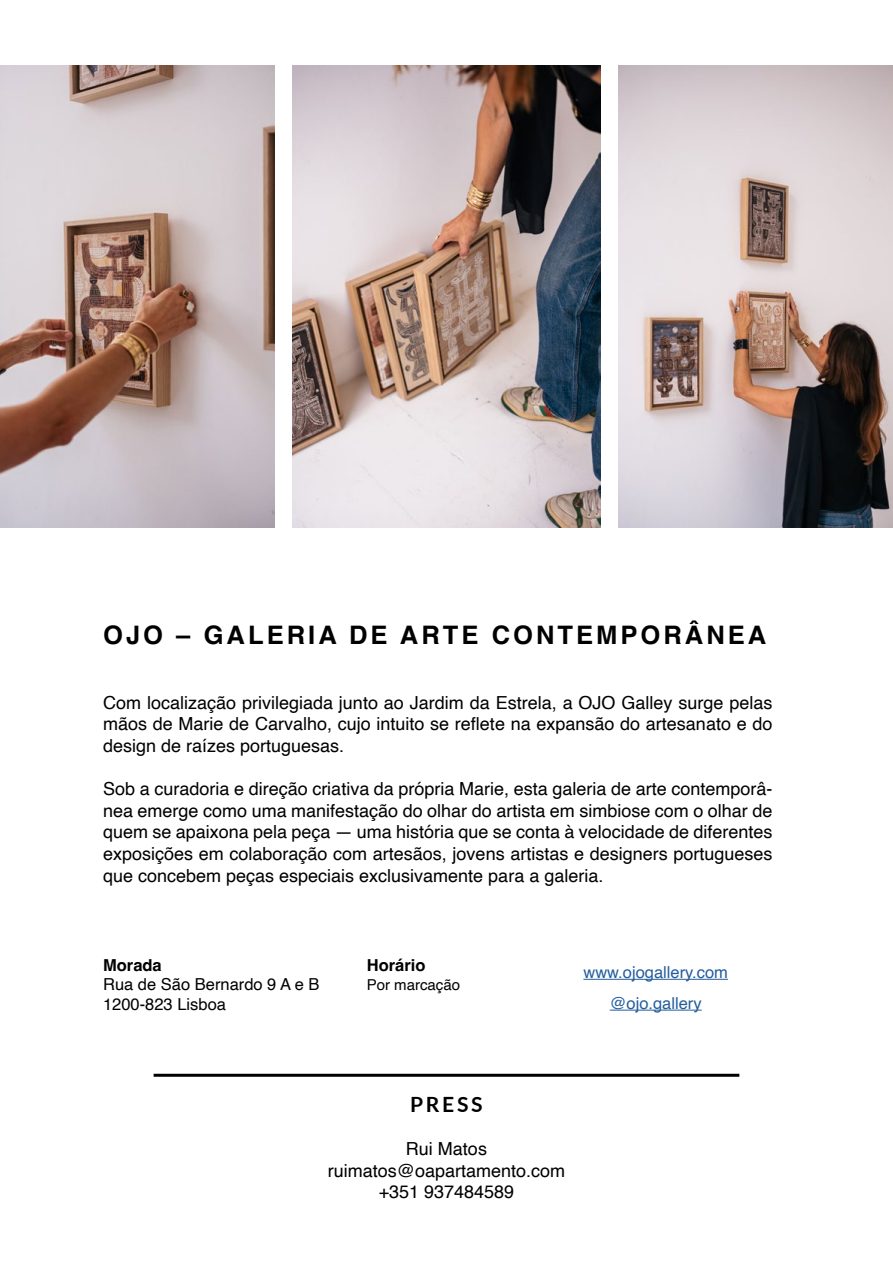
<style>
.page{position:relative;width:893px;height:1263px;background:#fff}
.page>*{position:absolute;margin:0;border:0;box-sizing:border-box;transform-origin:0 0}
.t1{font:700 25.5px "Helvetica";letter-spacing:.12em;color:#000}
.t2{font:700 21px "Lato";letter-spacing:.13em;color:#000}
.t3{font:18px/21.6px "Helvetica";color:#000;text-align:justify}
.t4{font:16.5px/19.5px "Helvetica";color:#000}
.t5{font:16.5px/30.9px "Helvetica";color:#235d9c;text-align:center}
.t6{font:700 16.5px "Helvetica";color:#000}
.t7{font:15px "Helvetica";color:#000}
</style>
<div class="page">
<img style="left:0;top:66px;width:274px;height:461px">
<img style="left:293px;top:66px;width:307px;height:461px">
<img style="left:619px;top:66px;width:274px;height:461px">
<hr style="left:583px;top:979px;width:145px;height:1px;background:#235d9c">
<hr style="left:610px;top:1010px;width:92px;height:1px;background:#235d9c">
<hr style="left:154px;top:1074px;width:585px;height:3px;background:#000">
<h1 class="t1" style="left:103px;top:619px;width:665px">OJO – GALERIA DE ARTE CONTEMPORÂNEA</h1>
<p class="t3" style="left:103px;top:692px;width:671px">Com localização privilegiada junto ao Jardim da Estrela, a OJO Galley surge pelas mãos de Marie de Carvalho, cujo intuito se reflete na expansão do artesanato e do design de raízes portuguesas.</p>
<p class="t3" style="left:103px;top:778px;width:671px">Sob a curadoria e direção criativa da própria Marie, esta galeria de arte contemporâ&shy;nea emerge como uma manifestação do olhar do artista em simbiose com o olhar de quem se apaixona pela peça — uma história que se conta à velocidade de diferentes exposições em colaboração com artesãos, jovens artistas e designers portugueses que concebem peças especiais exclusivamente para a galeria.</p>
<p class="t6" style="left:103px;top:955px;width:60px">Morada</p>
<p class="t4" style="left:103px;top:975px;width:218px">Rua de São Bernardo 9 A e B<br>1200-823 Lisboa</p>
<p class="t6" style="left:367px;top:955px;width:60px">Horário</p>
<p class="t7" style="left:367px;top:973px;width:95px">Por marcação</p>
<p class="t5" style="left:583px;top:957px;width:146px">www.ojogallery.com @ojo.gallery</p>
<p class="t2" style="left:410px;top:1089px;width:74px">PRESS</p>
<p class="t3" style="left:328px;top:1138px;width:239px;text-align:center">Rui Matos ruimatos@oapartamento.com +351 937484589</p>
</div>
